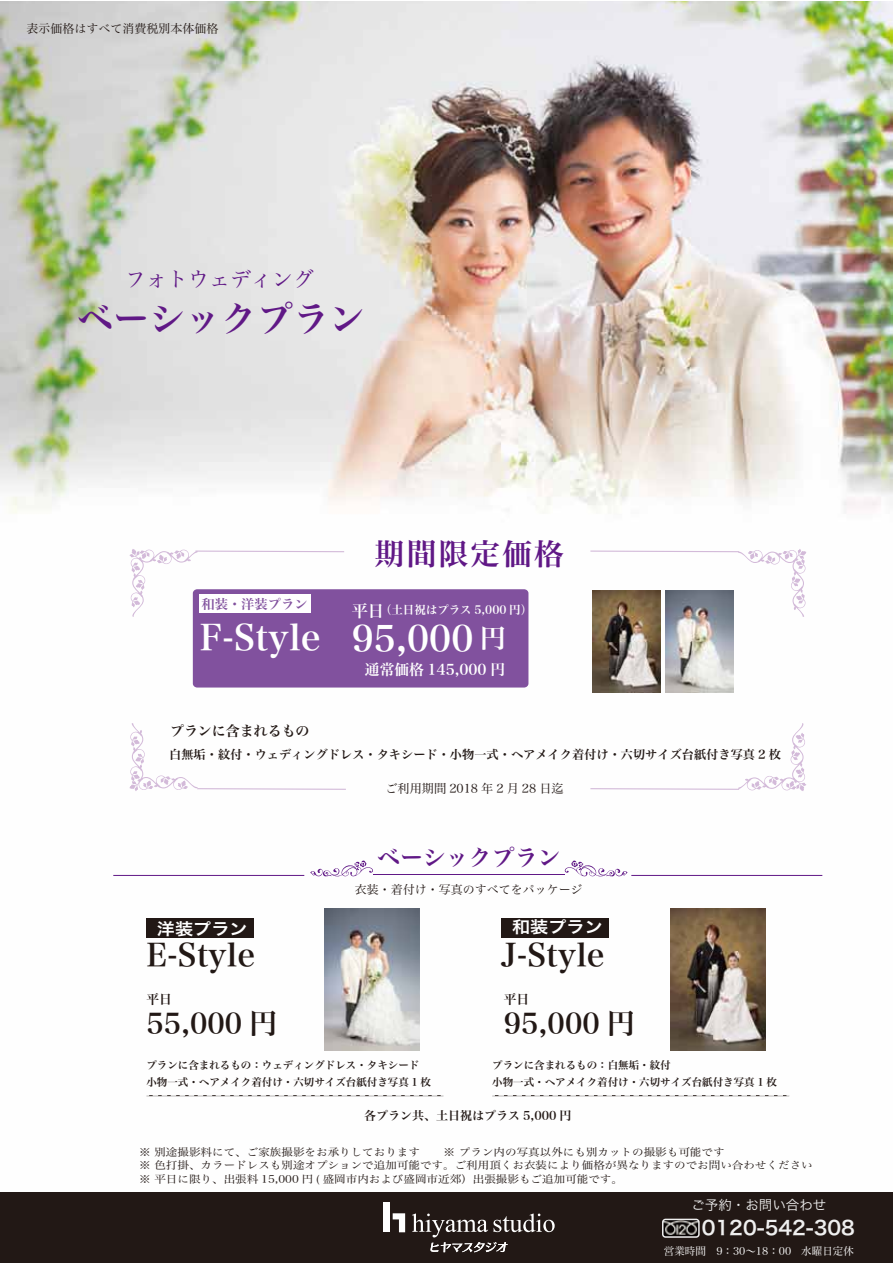
<style>
.page{position:relative;width:893px;height:1263px;background:#fff}
.page>*{position:absolute;margin:0;border:0;box-sizing:border-box;transform-origin:0 0}
.t1{font:36px "Hira Min Pro N W6";color:#601886}
.t2{font:35.85px "Hira Min Pro N W6";color:#fff}
.t3{font:35.4px "Hira Min Pro N W6";color:#fff}
.t4{font:31.5px "Hira Min Pro N W6";color:#221815}
.t5{font:29.7px "Hira Min Pro N W6";letter-spacing:.075em;color:#601886}
.t6{font:28.2px "Hira Min Pro N W6";color:#221815}
.t7{font:22.95px "Hira Min Pro N W6";color:#601886}
.t8{font:21px "Hira Min Pro N W3";color:#601886}
.t9{font:19.35px "Hira Kaku Pro N W6";color:#efefef}
.t10{font:16.5px "Hira Kaku Pro N W6";color:#fff;scale:1.1 1}
.t11{font:16.2px "Hira Min Pro N W6";color:#fff}
.t12{font:14.7px "Hira Min Pro N W6";color:#fff}
.t13{font:13.95px "Hira Min Pro N W6";color:#221815}
.t14{font:13.5px "Hira Kaku Pro N W3";color:#efefef}
.t15{font:13.35px "Hira Min Pro N W6";color:#81519e}
.t16{font:12.75px "Hira Min Pro N W6";color:#221815}
.t17{font:12.15px "Hira Min Pro N W6";color:#221815}
.t18{font:12.15px "Hira Min Pro N W3";color:#221815}
.t19{font:12px "Hira Min Pro N W3";color:#221815}
.t20{font:12px "Hira Min Pro N W6";color:#221815}
.t21{font:11.4px "Hira Min Pro N W6";color:#fff}
.t22{font:10.5px "Hira Min Pro N W3";color:#221815;scale:1.1 1}
.t23{font:10.5px/16.5px "Hira Min Pro N W6";color:#221815}
.t24{font:10.5px "Hira Min Pro N W3";color:#fff}
.s1{font-size:26.25px}
</style>
<div class="page">
<img style="left:0;top:1px;width:892px;height:1096px">
<img style="left:666px;top:617px;width:68px;height:76px">
<div style="left:0;top:1192px;width:892px;height:71px;background:#221815"></div>
<div style="left:193px;top:589px;width:335px;height:98px;background:#81519e;border-radius:4px"></div>
<div style="left:383px;top:1202px;width:7px;height:30px;background:#fff"></div>
<svg style="left:393px;top:1213px;width:12px;height:19px"></svg>
<svg style="left:412px;top:1213px;width:143px;height:39px"></svg>
<img style="left:665px;top:1222px;width:32px;height:13px">
<div style="left:662px;top:1219px;width:38px;height:19px;border:2px solid #efefef;border-radius:3px"></div>
<div style="left:146px;top:918px;width:108px;height:20px;background:#221815"></div>
<svg style="left:146px;top:1095px;width:297px;height:1px"></svg>
<img style="left:325px;top:908px;width:95px;height:143px">
<svg style="left:492px;top:1095px;width:297px;height:1px"></svg>
<img style="left:670px;top:908px;width:96px;height:143px">
<div style="left:501px;top:918px;width:107px;height:20px;background:#221815"></div>
<img style="left:592px;top:617px;width:69px;height:76px">
<svg style="left:130px;top:549px;width:215px;height:68px"></svg>
<svg style="left:589px;top:549px;width:217px;height:68px"></svg>
<svg style="left:130px;top:722px;width:217px;height:69px"></svg>
<svg style="left:589px;top:722px;width:217px;height:69px"></svg>
<svg style="left:310px;top:860px;width:63px;height:17px"></svg>
<hr style="left:374px;top:874px;width:191px;height:1px;background:#601886">
<svg style="left:564px;top:860px;width:64px;height:17px"></svg>
<hr style="left:113px;top:875px;width:191px;height:1px;background:#601886">
<hr style="left:631px;top:875px;width:191px;height:1px;background:#601886">
<p class="t19" style="left:27px;top:18px;width:193px">表示価格はすべて消費税別本体価格</p>
<h3 class="t8" style="left:125px;top:261px;width:190px">フォトウェディング</h3>
<h1 class="t1" style="left:77px;top:286px;width:289px">ベーシックプラン</h1>
<h3 class="t5" style="left:375px;top:528px;width:190px">期間限定価格</h3>
<p class="t15" style="left:201px;top:592px;width:108px">和装・洋装プラン</p>
<h3 class="t11" style="left:352px;top:596px;width:34px">平日</h3>
<h2 class="t2" style="left:352px;top:607px;width:156px">95,000 <span class="s1">円</span></h2>
<p class="t21" style="left:380px;top:600px;width:154px">（土日祝はプラス 5,000 円）</p>
<h3 class="t3" style="left:200px;top:606px;width:122px">F-Style</h3>
<h3 class="t12" style="left:365px;top:657px;width:142px">通常価格 145,000 円</h3>
<h3 class="t13" style="left:170px;top:719px;width:141px">プランに含まれるもの</h3>
<p class="t17" style="left:169px;top:744px;width:613px">白無垢・紋付・ウェディングドレス・タキシード・小物一式・ヘアメイク着付け・六切サイズ台紙付き写真 2 枚</p>
<p class="t18" style="left:385px;top:778px;width:180px">ご利用期間 2018 年 2 月 28 日迄</p>
<h3 class="t10" style="left:157px;top:913px;width:84px">洋装プラン</h3>
<h3 class="t7" style="left:377px;top:837px;width:185px">ベーシックプラン</h3>
<p class="t19" style="left:355px;top:879px;width:230px">衣装・着付け・写真のすべてをパッケージ</p>
<h3 class="t10" style="left:512px;top:912px;width:84px">和装プラン</h3>
<h3 class="t4" style="left:146px;top:928px;width:110px">E-Style</h3>
<p class="t16" style="left:146px;top:988px;width:27px">平日</p>
<h3 class="t6" style="left:146px;top:999px;width:133px">55,000 円</h3>
<p class="t23" style="left:146px;top:1056px;width:286px">プランに含まれるもの：ウェディングドレス・タキシード小物一式・ヘアメイク着付け・六切サイズ台紙付き写真 1 枚</p>
<h3 class="t4" style="left:501px;top:928px;width:105px">J-Style</h3>
<p class="t16" style="left:504px;top:988px;width:27px">平日</p>
<h3 class="t6" style="left:504px;top:999px;width:133px">95,000 円</h3>
<p class="t23" style="left:492px;top:1056px;width:286px">プランに含まれるもの：白無垢・紋付<br>小物一式・ヘアメイク着付け・六切サイズ台紙付き写真 1 枚</p>
<p class="t20" style="left:364px;top:1105px;width:209px">各プラン共、土日祝はプラス 5,000 円</p>
<p class="t22" style="left:139px;top:1143px;width:257px">※ 別途撮影料にて、ご家族撮影をお承りしております</p>
<p class="t22" style="left:444px;top:1143px;width:257px">※ プラン内の写真以外にも別カットの撮影も可能です</p>
<p class="t22" style="left:139px;top:1170px;width:441px">※ 平日に限り、出張料 15,000 円 ( 盛岡市内および盛岡市近郊）出張撮影もご追加可能です。</p>
<p class="t22" style="left:139px;top:1156px;width:614px">※ 色打掛、カラードレスも別途オプションで追加可能です。ご利用頂くお衣装により価格が異なりますのでお問い合わせください</p>
<p class="t14" style="left:691px;top:1193px;width:137px">ご予約・お問い合わせ</p>
<h3 class="t9" style="left:702px;top:1210px;width:155px">0120-542-308</h3>
<p class="t24" style="left:664px;top:1242px;width:191px">営業時間　9：30～18：00 水曜日定休</p>
</div>
